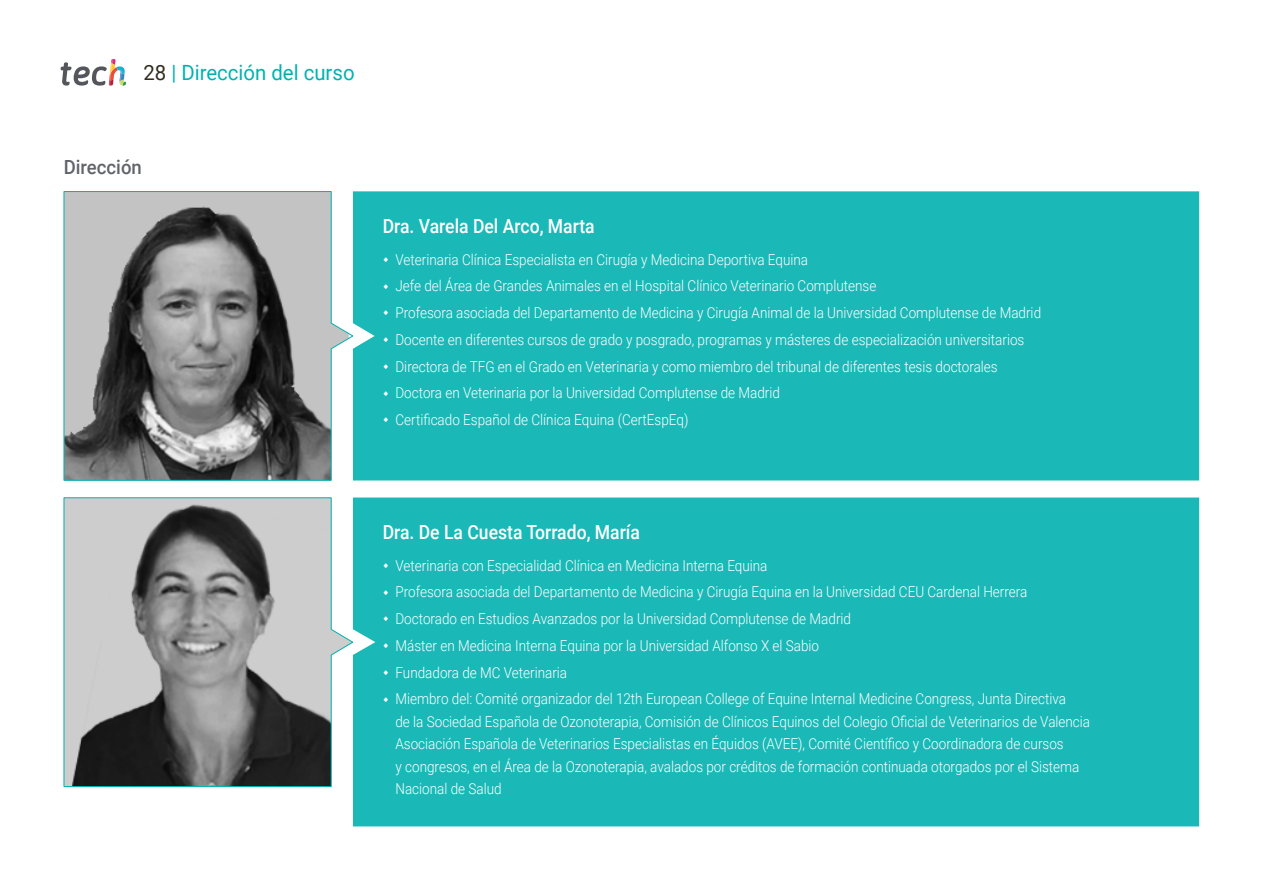
<style>
.page{position:relative;width:1263px;height:893px;background:#fff}
.page>*{position:absolute;margin:0;border:0;box-sizing:border-box;transform-origin:0 0}
.t1{font:21px "Roboto";color:#00b2af}
.t2{font:500 19.5px "Roboto";color:#fff;scale:.9 1}
.t3{font:500 19.5px "Roboto";color:#61646a;scale:.95 1}
.t4{font:300 15px/26.7px "Roboto";color:#fff;scale:.9 1}
.s1{color:#312e20}
</style>
<div class="page">
<svg style="left:61px;top:59px;width:65px;height:27px"></svg>
<div style="left:353px;top:497px;width:846px;height:329px;background:#1ab9b7"></div>
<div style="left:353px;top:191px;width:846px;height:289px;background:#1ab9b7"></div>
<svg style="left:64px;top:191px;width:289px;height:290px;background:#8c8e8e"></svg>
<svg style="left:64px;top:497px;width:289px;height:290px;background:#949696"></svg>
<svg style="left:384px;top:563px;width:4px;height:5px"></svg>
<svg style="left:384px;top:590px;width:4px;height:5px"></svg>
<svg style="left:384px;top:616px;width:4px;height:5px"></svg>
<svg style="left:384px;top:643px;width:4px;height:5px"></svg>
<svg style="left:384px;top:670px;width:4px;height:5px"></svg>
<svg style="left:384px;top:697px;width:4px;height:5px"></svg>
<svg style="left:384px;top:257px;width:4px;height:5px"></svg>
<svg style="left:384px;top:284px;width:4px;height:5px"></svg>
<svg style="left:384px;top:310px;width:4px;height:5px"></svg>
<svg style="left:384px;top:337px;width:4px;height:5px"></svg>
<svg style="left:384px;top:364px;width:4px;height:5px"></svg>
<svg style="left:384px;top:391px;width:4px;height:5px"></svg>
<svg style="left:384px;top:417px;width:4px;height:5px"></svg>
<h1 class="t1" style="left:144px;top:57px;width:213px"><span class="s1">28</span> | Dirección del curso</h1>
<h2 class="t3" style="left:64px;top:154px;width:84px">Dirección</h2>
<h2 class="t2" style="left:383px;top:212px;width:237px">Dra. Varela Del Arco, Marta</h2>
<p class="t4" style="left:395px;top:245px;width:719px">Veterinaria Clínica Especialista en Cirugía y Medicina Deportiva Equina<br>Jefe del Área de Grandes Animales en el Hospital Clínico Veterinario Complutense<br>Profesora asociada del Departamento de Medicina y Cirugía Animal de la Universidad Complutense de Madrid Docente en diferentes cursos de grado y posgrado, programas y másteres de especialización universitarios Directora de TFG en el Grado en Veterinaria y como miembro del tribunal de diferentes tesis doctorales Doctora en Veterinaria por la Universidad Complutense de Madrid<br>Certificado Español de Clínica Equina (CertEspEq)</p>
<h2 class="t2" style="left:383px;top:518px;width:287px">Dra. De La Cuesta Torrado, María</h2>
<p class="t4" style="left:395px;top:551px;width:747px">Veterinaria con Especialidad Clínica en Medicina Interna Equina<br>Profesora asociada del Departamento de Medicina y Cirugía Equina en la Universidad CEU Cardenal Herrera Doctorado en Estudios Avanzados por la Universidad Complutense de Madrid<br>Máster en Medicina Interna Equina por la Universidad Alfonso X el Sabio<br>Fundadora de MC Veterinaria<br>Miembro del: Comité organizador del 12th European College of Equine Internal Medicine Congress, Junta Directiva</p>
<p class="t4" style="left:395px;top:710px;width:773px;line-height:22.5px">de la Sociedad Española de Ozonoterapia, Comisión de Clínicos Equinos del Colegio Oficial de Veterinarios de Valencia Asociación Española de Veterinarios Especialistas en Équidos (AVEE), Comité Científico y Coordinadora de cursos<br>y congresos, en el Área de la Ozonoterapia, avalados por créditos de formación continuada otorgados por el Sistema Nacional de Salud</p>
</div>
